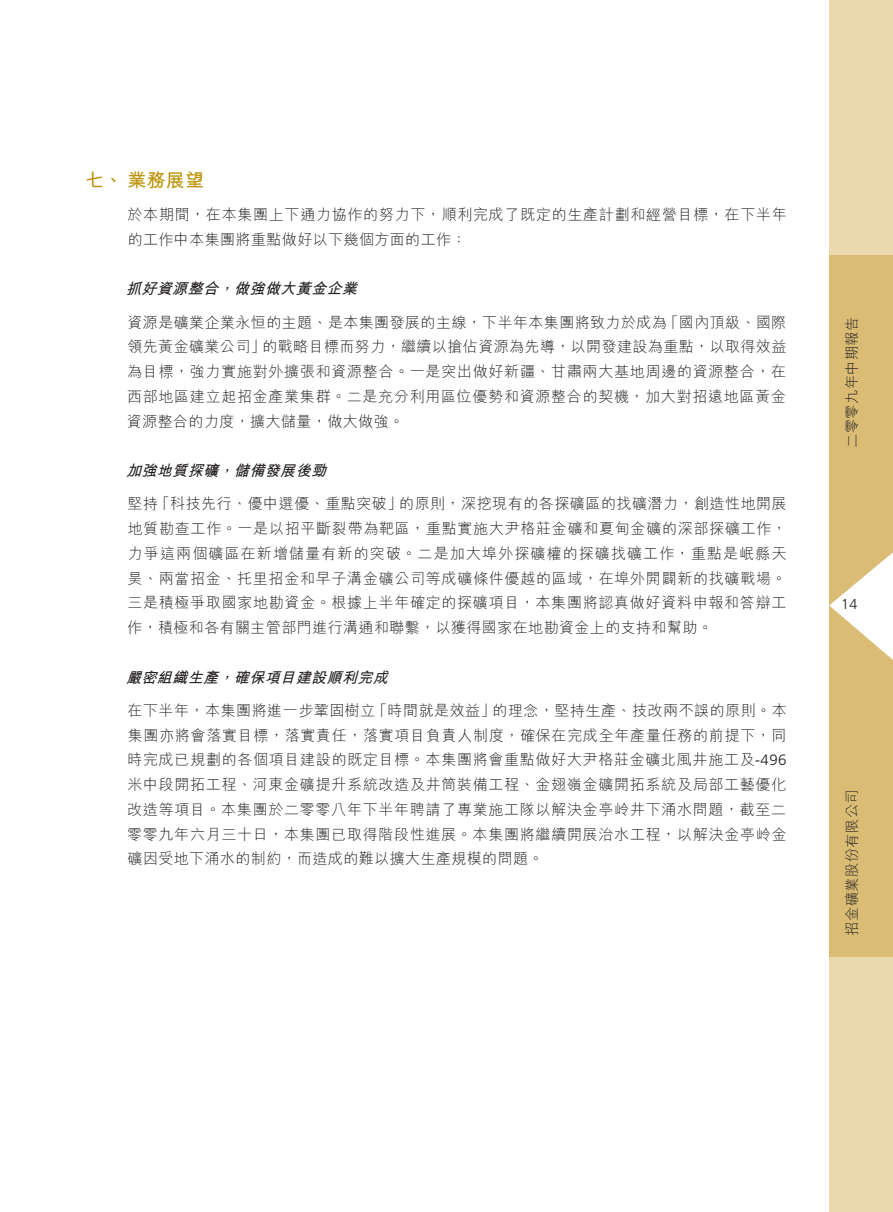
<style>
.page{position:relative;width:893px;height:1212px;background:#fff}
.page>*{position:absolute;margin:0;border:0;box-sizing:border-box;transform-origin:0 0}
.t1{font:700 18.75px "M Hei HK";color:#bc9306}
.t2{font:300 15px/24.8px "M Hei HK";letter-spacing:.05em;color:#231f20}
.t3{font:300 15px/24.8px "M Hei HK";letter-spacing:.03em;color:#231f20}
.t4{font:italic 700 15px "M Hei HK";color:#231f20}
.t5{font:300 14.25px "M Hei HK";letter-spacing:.03em;color:#231f20}
.t6{font:300 14.25px "Frutiger LT Std";color:#231f20}
.s1{font-family:"Frutiger LT Std"}
</style>
<div class="page">
<div style="left:829px;top:0;width:64px;height:1212px;background:#ebd8ac"></div>
<div style="left:829px;top:255px;width:64px;height:702px;background:#dabc75"></div>
<svg style="left:829px;top:552px;width:64px;height:108px"></svg>
<p class="t1" style="left:85px;top:166px;width:121px">七、業務展望</p>
<p class="t2" style="left:128px;top:202px;width:661px">於本期間，在本集團上下通力協作的努力下，順利完成了既定的生產計劃和經營目標，在下半年的工作中本集團將重點做好以下幾個方面的工作：</p>
<p class="t4" style="left:234px;top:278px;width:130px">做強做大黃金企業</p>
<p class="t4" style="left:126px;top:278px;width:99px">抓好資源整合</p>
<p class="t4" style="left:219px;top:278px;width:22px">，</p>
<p class="t3" style="left:262px;top:309px;width:525px;text-indent:-135px">資源是礦業企業永恒的主題、是本集團發展的主線，下半年本集團將致力於成為<br>的戰略目標而努力，繼續以搶佔資源為先導，以開發建設為重點，以取得效益</p>
<p class="t2" style="left:664px;top:309px;width:124px">「國內頂級、國際</p>
<p class="t2" style="left:127px;top:334px;width:661px">領先黃金礦業公司」<br>為目標，強力實施對外擴張和資源整合。一是突出做好新疆、甘肅兩大基地周邊的資源整合，在西部地區建立起招金產業集群。二是充分利用區位優勢和資源整合的契機，加大對招遠地區黃金資源整合的力度，擴大儲量，做大做強。</p>
<p class="t4" style="left:234px;top:460px;width:99px">儲備發展後勁</p>
<p class="t4" style="left:126px;top:460px;width:99px">加強地質探礦</p>
<p class="t4" style="left:219px;top:460px;width:22px">，</p>
<p class="t2" style="left:399px;top:491px;width:389px">的原則，深挖現有的各探礦區的找礦潛力，創造性地開展</p>
<p class="t2" style="left:155px;top:491px;width:249px">「科技先行、優中選優、重點突破」</p>
<p class="t2" style="left:127px;top:491px;width:661px">堅持<br>地質勘查工作。一是以招平斷裂帶為靶區，重點實施大尹格莊金礦和夏甸金礦的深部探礦工作，力爭這兩個礦區在新增儲量有新的突破。二是加大埠外探礦權的探礦找礦工作，重點是岷縣天昊、兩當招金、托里招金和早子溝金礦公司等成礦條件優越的區域，在埠外開闢新的找礦戰場。三是積極爭取國家地勘資金。根據上半年確定的探礦項目，本集團將認真做好資料申報和答辯工作，積極和各有關主管部門進行溝通和聯繫，以獲得國家在地勘資金上的支持和幫助。</p>
<p class="t4" style="left:234px;top:666px;width:161px">確保項目建設順利完成</p>
<p class="t4" style="left:126px;top:666px;width:99px">嚴密組織生產</p>
<p class="t4" style="left:219px;top:666px;width:22px">，</p>
<p class="t2" style="left:127px;top:697px;width:661px">在下半年，本集團將進一步鞏固樹立<br>集團亦將會落實目標，落實責任，落實項目負責人制度，確保在完成全年產量任務的前提下，同時完成已規劃的各個項目建設的既定目標。本集團將會重點做好大尹格莊金礦北風井施工及<span class="s1">-496</span>米中段開拓工程、河東金礦提升系統改造及井筒裝備工程、金翅嶺金礦開拓系統及局部工藝優化改造等項目。本集團於二零零八年下半年聘請了專業施工隊以解決金亭岭井下涌水問題，截至二零零九年六月三十日，本集團已取得階段性進展。本集團將繼續開展治水工程，以解決金亭岭金礦因受地下涌水的制約，而造成的難以擴大生產規模的問題。</p>
<p class="t2" style="left:372px;top:697px;width:125px">「時間就是效益」</p>
<p class="t2" style="left:492px;top:697px;width:296px">的理念，堅持生產、技改兩不誤的原則。本</p>
<p class="t5" style="left:842px;top:448px;width:133px;rotate:-90deg">二零零九年中期報告</p>
<p class="t6" style="left:841px;top:596px;width:18px">14</p>
<p class="t5" style="left:842px;top:935px;width:148px;rotate:-90deg">招金礦業股份有限公司</p>
</div>
